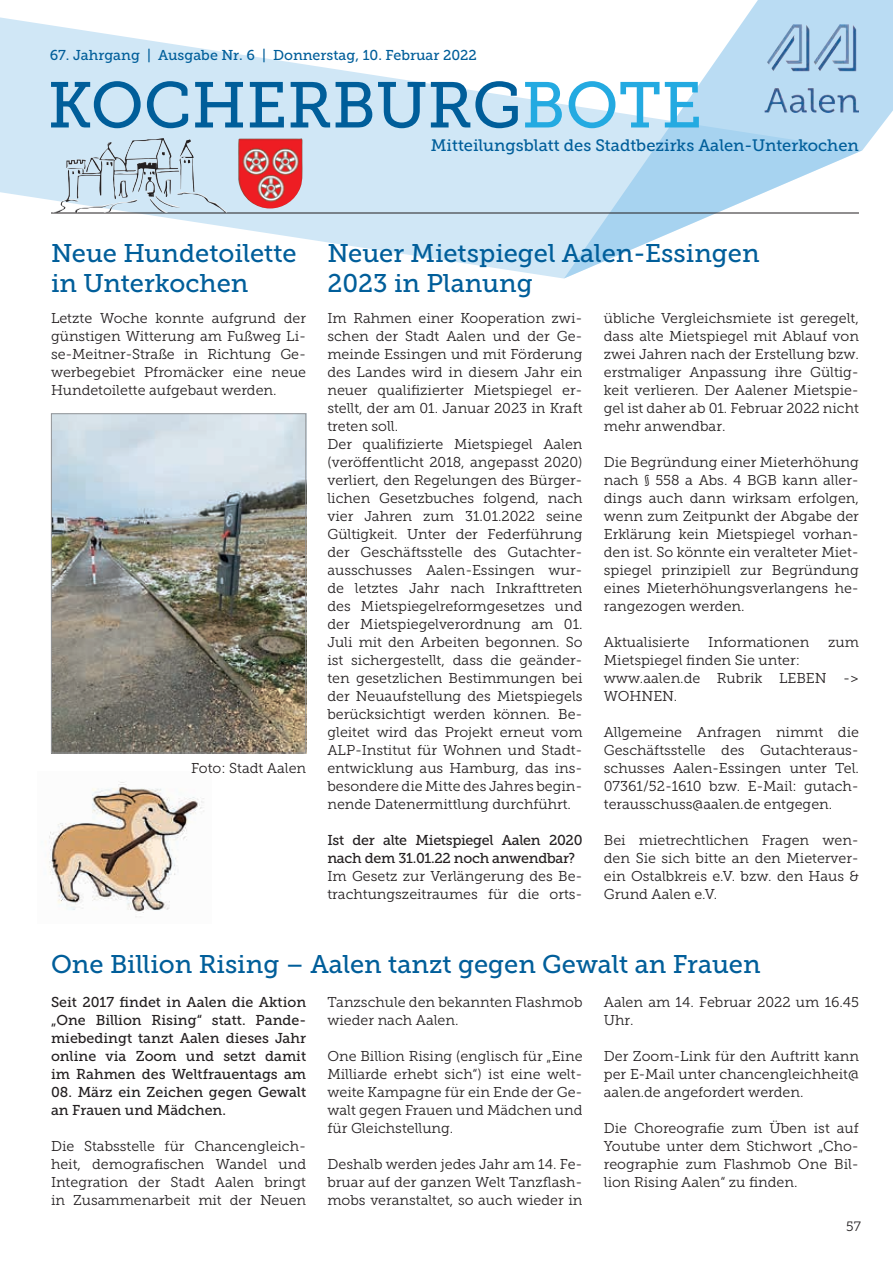
<style>
.page{position:relative;width:893px;height:1263px;background:#fff}
.page>*{position:absolute;margin:0;border:0;box-sizing:border-box;transform-origin:0 0}
.t1{font:64.5px "Museo Slab 500";color:#005e9a}
.t2{font:25.5px/30px "Museo Slab 500";color:#005e9a}
.t3{font:16.5px "Museo Slab 500";color:#005e9a}
.t4{font:14.25px/18px "Museo Slab 300";color:#231f20;text-align:justify}
.t5{font:14.25px/18px "Museo Slab 500";color:#231f20;text-align:justify}
.t6{font:14.25px/18px "Museo Slab 500";letter-spacing:-.02em;color:#231f20}
.t7{font:14.25px "Museo Slab 500";color:#005e9a}
.t8{font:13.5px "Museo Slab 300";color:#231f20}
.s1{color:#24aae1}
</style>
<div class="page">
<svg style="left:0;top:17px;width:564px;height:262px;fill:#d0e7f6"></svg>
<svg style="left:564px;top:0;width:329px;height:279px"></svg>
<img style="left:831px;top:24px;width:25px;height:47px">
<hr style="left:51px;top:213px;width:808px;height:1px;background:#231f20">
<img style="left:238px;top:138px;width:65px;height:70px">
<img style="left:99px;top:138px;width:87px;height:61px">
<img style="left:45px;top:781px;width:159px;height:136px">
<img style="left:53px;top:415px;width:251px;height:336px">
<div style="left:51px;top:413px;width:255px;height:340px;border:1px solid #939598"></div>
<p class="t7" style="left:50px;top:47px;width:429px">67. Jahrgang | Ausgabe Nr. 6 | Donnerstag, 10. Februar 2022</p>
<h1 class="t1" style="left:48px;top:69px;width:656px">KOCHERBURG<span class="s1">BOTE</span></h1>
<p class="t3" style="left:431px;top:136px;width:430px">Mitteilungsblatt des Stadtbezirks Aalen-Unterkochen</p>
<h2 class="t2" style="left:51px;top:239px;width:247px">Neue Hundetoilette in Unterkochen</h2>
<p class="t4" style="left:51px;top:309px;width:257px">Letzte Woche konnte aufgrund der günstigen Witterung am Fußweg Li&shy;se-Meitner-Straße in Richtung Ge&shy;werbegebiet Pfromäcker eine neue Hundetoilette aufgebaut werden.</p>
<p class="t4" style="left:191px;top:759px;width:117px">Foto: Stadt Aalen</p>
<h2 class="t2" style="left:327px;top:239px;width:434px">Neuer Mietspiegel Aalen-Essingen<br>2023 in Planung</h2>
<p class="t4" style="left:327px;top:309px;width:257px;text-align:left">Im Rahmen einer Kooperation zwi&shy;schen der Stadt Aalen und der Ge&shy;meinde Essingen und mit Förderung des Landes wird in diesem Jahr ein neuer qualifizierter Mietspiegel er&shy;stellt, der am 01. Januar 2023 in Kraft treten soll.<br>Der qualifizierte Mietspiegel Aalen (veröffentlicht 2018, angepasst 2020) verliert, den Regelungen des Bürger&shy;lichen Gesetzbuches folgend, nach vier Jahren zum 31.01.2022 seine Gültigkeit. Unter der Federführung der Geschäftsstelle des Gutachter&shy;ausschusses Aalen-Essingen wur&shy;de letztes Jahr nach Inkrafttreten des Mietspiegelreformgesetzes und der Mietspiegelverordnung am 01.<br>Juli mit den Arbeiten begonnen. So ist sichergestellt, dass die geänder&shy;ten gesetzlichen Bestimmungen bei der Neuaufstellung des Mietspiegels berücksichtigt werden können. Be&shy;gleitet wird das Projekt erneut vom ALP-Institut für Wohnen und Stadt&shy;entwicklung aus Hamburg, das ins&shy;besondere die Mitte des Jahres begin&shy;nende Datenermittlung durchführt.</p>
<p class="t6" style="left:327px;top:831px;width:257px">Ist der alte Mietspiegel Aalen 2020 nach dem 31.01.22 noch anwendbar?</p>
<p class="t4" style="left:327px;top:867px;width:257px">Im Gesetz zur Verlängerung des Be&shy;trachtungszeitraumes für die orts-</p>
<p class="t4" style="left:604px;top:309px;width:257px">übliche Vergleichsmiete ist geregelt, dass alte Mietspiegel mit Ablauf von zwei Jahren nach der Erstellung bzw. erstmaliger Anpassung ihre Gültig&shy;keit verlieren. Der Aalener Mietspie&shy;gel ist daher ab 01. Februar 2022 nicht mehr anwendbar.</p>
<p class="t4" style="left:604px;top:453px;width:257px">Die Begründung einer Mieterhöhung nach § 558 a Abs. 4 BGB kann aller&shy;dings auch dann wirksam erfolgen, wenn zum Zeitpunkt der Abgabe der Erklärung kein Mietspiegel vorhan&shy;den ist. So könnte ein veralteter Miet&shy;spiegel prinzipiell zur Begründung eines Mieterhöhungsverlangens he&shy;rangezogen werden.</p>
<p class="t4" style="left:604px;top:633px;width:87px">Aktualisierte</p>
<p class="t4" style="left:708px;top:633px;width:103px">Informationen</p>
<p class="t4" style="left:828px;top:633px;width:32px">zum</p>
<p class="t4" style="left:604px;top:651px;width:257px;text-align:left">Mietspiegel finden Sie unter: www.aalen.de Rubrik LEBEN -&gt;<br>WOHNEN.</p>
<p class="t4" style="left:604px;top:723px;width:257px">Allgemeine Anfragen nimmt die Geschäftsstelle des Gutachteraus&shy;schusses Aalen-Essingen unter Tel.<br>07361/52-1610 bzw. E-Mail: gutach&shy;terausschuss@aalen.de entgegen.</p>
<p class="t4" style="left:604px;top:831px;width:257px">Bei mietrechtlichen Fragen wen&shy;den Sie sich bitte an den Mieterver&shy;ein Ostalbkreis e.V. bzw. den Haus &amp; Grund Aalen e.V.</p>
<h2 class="t2" style="left:51px;top:949px;width:711px">One Billion Rising – Aalen tanzt gegen Gewalt an Frauen</h2>
<p class="t5" style="left:51px;top:993px;width:257px">Seit 2017 findet in Aalen die Aktion „One Billion Rising“ statt. Pande&shy;miebedingt tanzt Aalen dieses Jahr online via Zoom und setzt damit im Rahmen des Weltfrauentags am</p>
<p class="t5" style="left:51px;top:1083px;width:257px">08. März ein Zeichen gegen Gewalt an Frauen und Mädchen.</p>
<p class="t4" style="left:51px;top:1137px;width:257px">Die Stabsstelle für Chancengleich&shy;heit, demografischen Wandel und Integration der Stadt Aalen bringt in Zusammenarbeit mit der Neuen</p>
<p class="t4" style="left:327px;top:993px;width:257px">Tanzschule den bekannten Flashmob wieder nach Aalen.</p>
<p class="t4" style="left:327px;top:1047px;width:257px">One Billion Rising (englisch für „Eine Milliarde erhebt sich“) ist eine welt&shy;weite Kampagne für ein Ende der Ge&shy;walt gegen Frauen und Mädchen und für Gleichstellung.</p>
<p class="t4" style="left:327px;top:1155px;width:257px">Deshalb werden jedes Jahr am 14. Fe&shy;bruar auf der ganzen Welt Tanzflash&shy;mobs veranstaltet, so auch wieder in</p>
<p class="t4" style="left:604px;top:993px;width:257px">Aalen am 14. Februar 2022 um 16.45<br>Uhr.</p>
<p class="t4" style="left:604px;top:1047px;width:257px">Der Zoom-Link für den Auftritt kann per E-Mail unter chancengleichheit@ aalen.de angefordert werden.</p>
<p class="t4" style="left:604px;top:1119px;width:257px">Die Choreografie zum Üben ist auf Youtube unter dem Stichwort „Cho&shy;reographie zum Flashmob One Bil&shy;lion Rising Aalen“ zu finden.</p>
<p class="t8" style="left:846px;top:1218px;width:16px">57</p>
</div>
